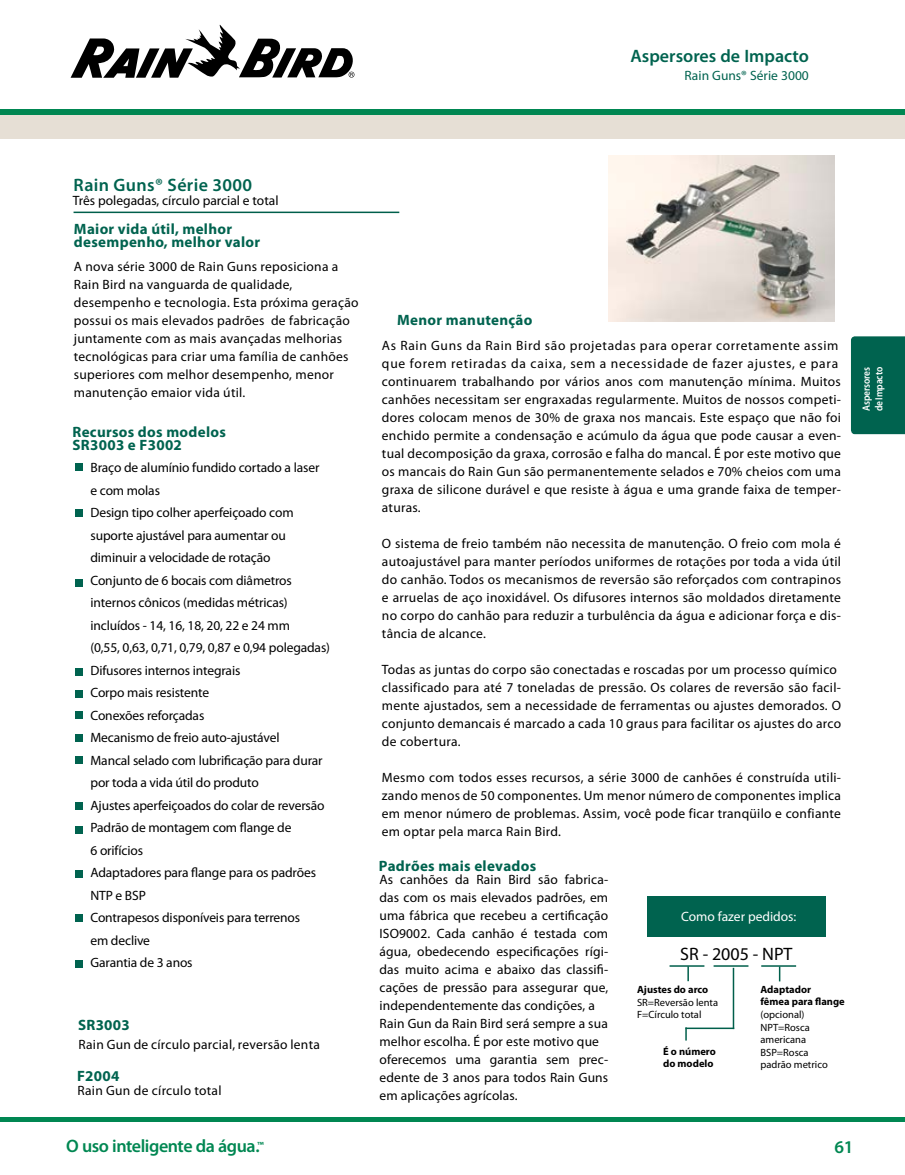
<style>
.page{position:relative;width:905px;height:1175px;background:#fff}
.page>*{position:absolute;margin:0;border:0;box-sizing:border-box;transform-origin:0 0}
.t1{font:600 18px "Myriad Pro";letter-spacing:.005em;color:#00634f}
.t2{font:600 18px "Myriad Pro";letter-spacing:-.025em;color:#008752}
.t3{font:18px "Myriad Pro";color:#000}
.t4{font:700 15px/13.5px "Myriad Pro";letter-spacing:.02em;color:#00634f}
.t5{font:13.5px/18px "Myriad Pro";letter-spacing:.015em;color:#000}
.t6{font:13.5px/22.5px "Myriad Pro";letter-spacing:-.01em;color:#000}
.t7{font:13.5px "Myriad Pro";color:#00634f}
.t8{font:13.5px "Myriad Pro";color:#fff}
.t9{font:10.5px/12.6px "Myriad Pro";color:#000}
.t10{font:700 10.5px/12.6px "Myriad Pro";color:#000}
.t11{font:600 10.5px/12.6px "Myriad Pro";letter-spacing:-.02em;color:#fff;scale:.9 1}
</style>
<div class="page">
<div style="left:1px;top:1117px;width:903px;height:5px;background:#008752"></div>
<hr style="left:74px;top:211px;width:325px;height:2px;background:#005f4b">
<hr style="left:669px;top:965px;width:35px;height:1px;background:#005f4b">
<svg style="left:687px;top:966px;width:1px;height:15px"></svg>
<svg style="left:778px;top:966px;width:2px;height:15px"></svg>
<hr style="left:732px;top:967px;width:2px;height:62px;background:#005f4b">
<hr style="left:685px;top:1027px;width:49px;height:2px;background:#005f4b">
<hr style="left:713px;top:965px;width:35px;height:1px;background:#005f4b">
<hr style="left:761px;top:965px;width:35px;height:1px;background:#005f4b">
<div style="left:75px;top:509px;width:8px;height:8px;background:#00634f"></div>
<div style="left:75px;top:690px;width:8px;height:7px;background:#00634f"></div>
<div style="left:75px;top:711px;width:8px;height:8px;background:#00634f"></div>
<div style="left:75px;top:734px;width:8px;height:8px;background:#00634f"></div>
<div style="left:75px;top:755px;width:8px;height:8px;background:#00634f"></div>
<div style="left:75px;top:802px;width:8px;height:8px;background:#00634f"></div>
<div style="left:75px;top:825px;width:8px;height:8px;background:#00634f"></div>
<div style="left:75px;top:869px;width:8px;height:8px;background:#00634f"></div>
<div style="left:75px;top:914px;width:8px;height:8px;background:#00634f"></div>
<div style="left:75px;top:959px;width:8px;height:8px;background:#00634f"></div>
<div style="left:75px;top:578px;width:8px;height:8px;background:#00634f"></div>
<div style="left:75px;top:667px;width:8px;height:8px;background:#00634f"></div>
<div style="left:75px;top:463px;width:8px;height:8px;background:#00634f"></div>
<div style="left:647px;top:896px;width:178px;height:41px;background:#00634f"></div>
<div style="left:851px;top:336px;width:53px;height:98px;background:#00634f"></div>
<img style="left:608px;top:156px;width:226px;height:165px">
<div style="left:0;top:111px;width:904px;height:27px;background:#e6dfd5"></div>
<div style="left:0;top:109px;width:904px;height:6px;background:#008752"></div>
<hr style="left:0;top:1117px;width:904px;height:4px;background:#008752">
<svg style="left:71px;top:25px;width:283px;height:53px"></svg>
<h1 class="t1" style="left:630px;top:44px;width:180px">Aspersores de Impacto</h1>
<p class="t7" style="left:684px;top:67px;width:126px">Rain Guns® Série 3000</p>
<h1 class="t1" style="left:74px;top:173px;width:180px">Rain Guns® Série 3000</h1>
<p class="t5" style="left:73px;top:191px;width:207px">Três polegadas, círculo parcial e total</p>
<p class="t4" style="left:74px;top:221px;width:188px">Maior vida útil, melhor desempenho, melhor valor</p>
<p class="t5" style="left:74px;top:258px;width:286px">A nova série 3000 de Rain Guns reposiciona a Rain Bird na vanguarda de qualidade, desempenho e tecnologia. Esta próxima geração possui os mais elevados padrões de fabricação juntamente com as mais avançadas melhorias tecnológicas para criar uma família de canhões superiores com melhor desempenho, menor manutenção emaior vida útil.</p>
<p class="t4" style="left:72px;top:424px;width:155px">Recursos dos modelos<br>SR3003 e F3002</p>
<p class="t6" style="left:90px;top:456px;width:241px">Braço de alumínio fundido cortado a laser<br>e com molas<br>Design tipo colher aperfeiçoado com suporte ajustável para aumentar ou diminuir a velocidade de rotação<br>Conjunto de 6 bocais com diâmetros internos cônicos (medidas métricas) incluídos - 14, 16, 18, 20, 22 e 24 mm<br>(0,55, 0,63, 0,71, 0,79, 0,87 e 0,94 polegadas)<br>Difusores internos integrais<br>Corpo mais resistente<br>Conexões reforçadas<br>Mecanismo de freio auto-ajustável<br>Mancal selado com lubrificação para durar por toda a vida útil do produto<br>Ajustes aperfeiçoados do colar de reversão<br>Padrão de montagem com flange de<br>6 orifícios<br>Adaptadores para flange para os padrões<br>NTP e BSP<br>Contrapesos disponíveis para terrenos<br>em declive<br>Garantia de 3 anos</p>
<p class="t4" style="left:78px;top:1017px;width:53px">SR3003</p>
<p class="t5" style="left:78px;top:1034px;width:243px">Rain Gun de círculo parcial, reversão lenta</p>
<p class="t5" style="left:77px;top:1081px;width:146px">Rain Gun de círculo total</p>
<p class="t4" style="left:77px;top:1068px;width:44px">F2004</p>
<p class="t4" style="left:397px;top:312px;width:137px">Menor manutenção</p>
<p class="t5" style="left:382px;top:336px;width:460px">As Rain Guns da Rain Bird são projetadas para operar corretamente assim que forem retiradas da caixa, sem a necessidade de fazer ajustes, e para continuarem trabalhando por vários anos com manutenção mínima. Muitos canhões necessitam ser engraxadas regularmente. Muitos de nossos competi&shy;dores colocam menos de 30% de graxa nos mancais. Este espaço que não foi enchido permite a condensação e acúmulo da água que pode causar a even&shy;tual decomposição da graxa, corrosão e falha do mancal. É por este motivo que os mancais do Rain Gun são permanentemente selados e 70% cheios com uma graxa de silicone durável e que resiste à água e uma grande faixa de temper&shy;aturas.</p>
<p class="t5" style="left:382px;top:534px;width:460px;text-align:justify">O sistema de freio também não necessita de manutenção. O freio com mola é autoajustável para manter períodos uniformes de rotações por toda a vida útil do canhão. Todos os mecanismos de reversão são reforçados com contrapinos e arruelas de aço inoxidável. Os difusores internos são moldados diretamente no corpo do canhão para reduzir a turbulência da água e adicionar força e dis&shy;tância de alcance.</p>
<p class="t5" style="left:382px;top:660px;width:460px">Todas as juntas do corpo são conectadas e roscadas por um processo químico classificado para até 7 toneladas de pressão. Os colares de reversão são facil&shy;mente ajustados, sem a necessidade de ferramentas ou ajustes demorados. O conjunto demancais é marcado a cada 10 graus para facilitar os ajustes do arco de cobertura.</p>
<p class="t5" style="left:382px;top:768px;width:460px;text-align:justify">Mesmo com todos esses recursos, a série 3000 de canhões é construída utili&shy;zando menos de 50 componentes. Um menor número de componentes implica em menor número de problemas. Assim, você pode ficar tranqüilo e confiante em optar pela marca Rain Bird.</p>
<p class="t4" style="left:379px;top:858px;width:159px">Padrões mais elevados</p>
<p class="t5" style="left:379px;top:870px;width:230px">As canhões da Rain Bird são fabrica&shy;das com os mais elevados padrões, em uma fábrica que recebeu a certificação ISO9002. Cada canhão é testada com água, obedecendo especificações rígi&shy;das muito acima e abaixo das classifi&shy;cações de pressão para assegurar que, independentemente das condições, a Rain Gun da Rain Bird será sempre a sua melhor escolha. É por este motivo que oferecemos uma garantia sem prec&shy;edente de 3 anos para todos Rain Guns em aplicações agrícolas.</p>
<p class="t8" style="left:681px;top:908px;width:117px">Como fazer pedidos:</p>
<h1 class="t3" style="left:680px;top:942px;width:114px">SR - 2005 - NPT</h1>
<p class="t10" style="left:637px;top:982px;width:73px">Ajustes do arco</p>
<p class="t9" style="left:637px;top:995px;width:82px">SR=Reversão lenta<br>F=Círculo total</p>
<p class="t10" style="left:760px;top:982px;width:86px">Adaptador<br>fêmea para flange</p>
<p class="t9" style="left:760px;top:1007px;width:69px">(opcional)<br>NPT=Rosca americana<br>BSP=Rosca padrão metrico</p>
<p class="t10" style="left:663px;top:1044px;width:54px">É o número do modelo</p>
<p class="t11" style="left:859px;top:411px;width:51px;rotate:-90deg">Aspersores de Impacto</p>
<h1 class="t2" style="left:66px;top:1134px;width:199px">O uso inteligente da água.<sup>™</sup></h1>
<h1 class="t2" style="left:834px;top:1134px;width:20px">61</h1>
</div>
